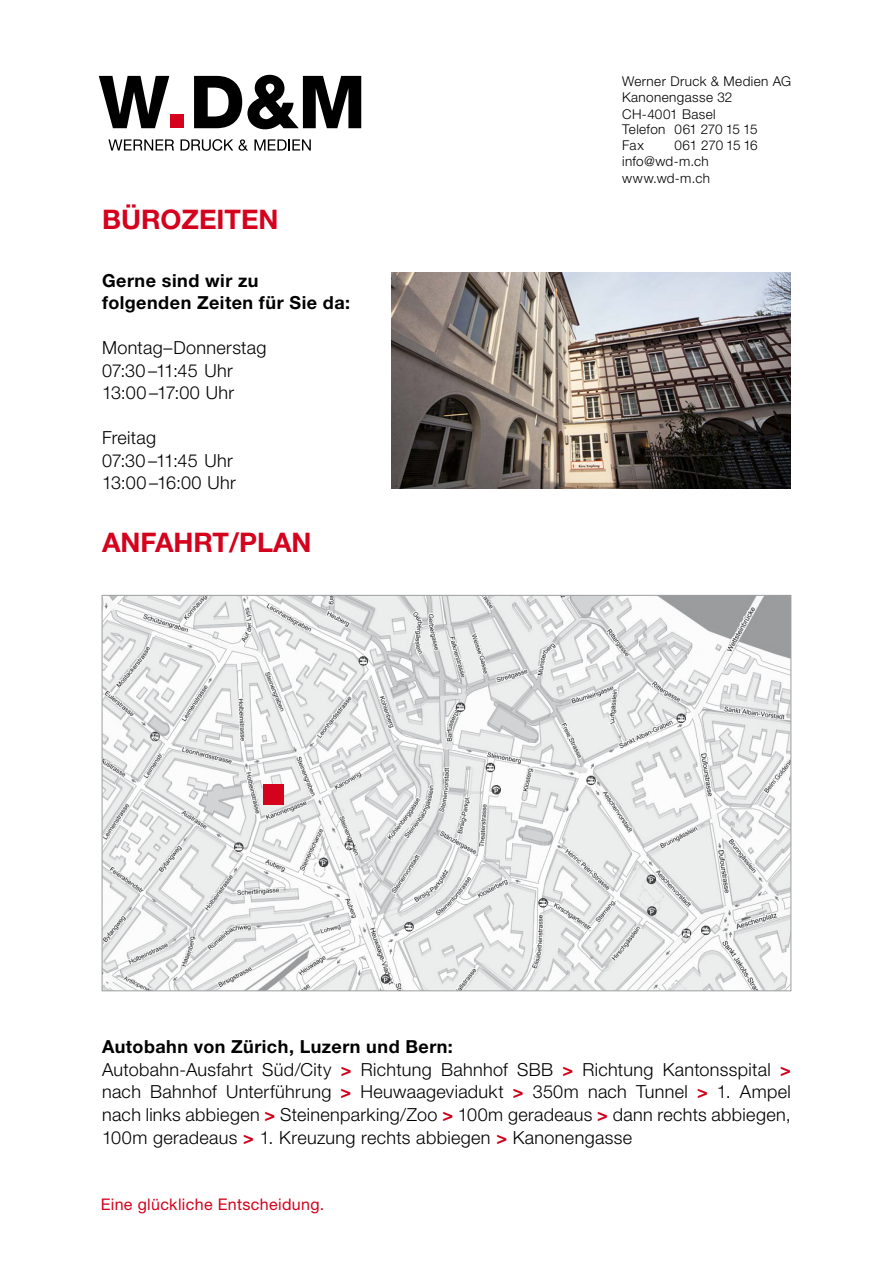
<style>
.page{position:relative;width:893px;height:1263px;background:#fff}
.page>*{position:absolute;margin:0;border:0;box-sizing:border-box;transform-origin:0 0}
.t1{font:700 27px "Helvetica Neue LT";color:#d4021d}
.t2{font:300 18px/22.5px "Helvetica Neue LT";letter-spacing:.02em;color:#000}
.t3{font:700 18px/22.5px "Helvetica Neue LT";letter-spacing:.03em;color:#000}
.t4{font:16.05px "Helvetica Neue LT";letter-spacing:.02em;color:#d4021d}
.t5{font:300 13.5px/16.4px "Helvetica Neue LT";letter-spacing:.03em;color:#000}
.s1{font-weight:700}
.s2{font-weight:700;color:#d10019}
</style>
<div class="page">
<svg style="left:99px;top:76px;width:70px;height:52px"></svg>
<div style="left:170px;top:115px;width:13px;height:13px;background:#d4021d"></div>
<svg style="left:194px;top:75px;width:167px;height:54px"></svg>
<svg style="left:108px;top:139px;width:66px;height:12px"></svg>
<svg style="left:181px;top:139px;width:52px;height:12px"></svg>
<svg style="left:239px;top:139px;width:9px;height:12px"></svg>
<svg style="left:254px;top:139px;width:57px;height:12px"></svg>
<img style="left:392px;top:273px;width:399px;height:216px">
<img style="left:104px;top:597px;width:685px;height:392px">
<svg style="left:254px;top:779px;width:8px;height:26px"></svg>
<div style="left:263px;top:784px;width:20px;height:21px;background:#d4021d"></div>
<h1 class="t1" style="left:102px;top:202px;width:178px">BÜROzeiten</h1>
<p class="t3" style="left:102px;top:269px;width:250px">Gerne sind wir zu folgenden Zeiten für Sie da:</p>
<p class="t2" style="left:102px;top:336px;width:166px">Montag–Donnerstag<br>07:30 –11:45 Uhr<br>13:00 –17:00 Uhr</p>
<p class="t2" style="left:102px;top:426px;width:135px">Freitag<br>07:30 –11:45 Uhr<br>13:00 –16:00 Uhr</p>
<h1 class="t1" style="left:102px;top:526px;width:211px">Anfahrt/Plan</h1>
<p class="t5" style="left:622px;top:73px;width:171px">Werner Druck &amp; Medien AG<br>Kanonengasse 32<br>CH-4001 Basel</p>
<p class="t5" style="left:622px;top:120px;width:137px">Telefon 061 270 15 15<br>Fax</p>
<p class="t5" style="left:622px;top:137px;width:137px;text-indent:53px">061 270 15 16 info@wd-m.ch www.wd-m.ch</p>
<p class="t2" style="left:102px;top:1035px;width:690px"><span class="s1">Autobahn von Zürich, Luzern und Bern:<br></span>Autobahn-Ausfahrt Süd/City <span class="s2">&gt;</span> Richtung Bahnhof SBB <span class="s2">&gt;</span> Richtung Kantonsspital <span class="s2">&gt; </span>nach Bahnhof Unterführung <span class="s2">&gt;</span> Heuwaageviadukt <span class="s2">&gt;</span> 350m nach Tunnel <span class="s2">&gt;</span> 1. Ampel nach links abbiegen <span class="s2">&gt;</span> Steinenparking/Zoo <span class="s2">&gt;</span> 100m geradeaus <span class="s2">&gt;</span> dann rechts abbiegen, 100m geradeaus <span class="s2">&gt;</span> 1. Kreuzung rechts abbiegen <span class="s2">&gt;</span> Kanonengasse</p>
<p class="t4" style="left:101px;top:1194px;width:225px">Eine glückliche Entscheidung.</p>
</div>
